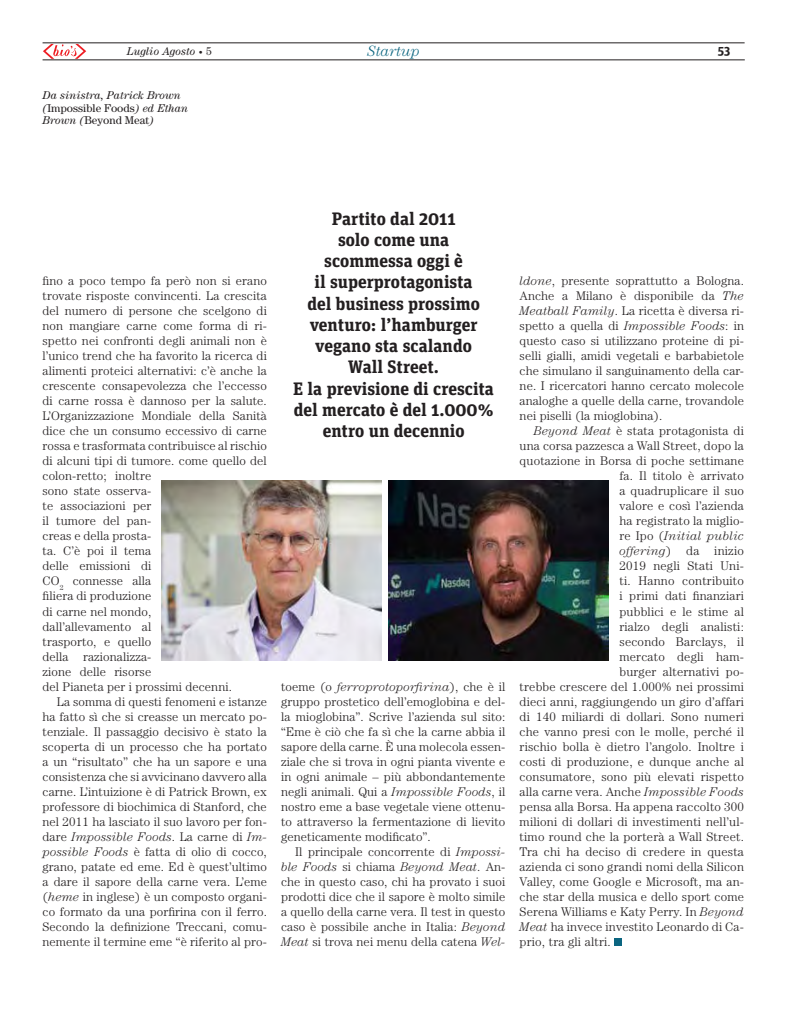
<style>
.page{position:relative;width:798px;height:1028px;background:#fff}
.page>*{position:absolute;margin:0;border:0;box-sizing:border-box;transform-origin:0 0}
.t1{font:700 18px/21.2px "Unit Slab Pro";color:#231f20;text-align:center}
.t2{font:italic 300 15px "Century";color:#0b6580}
.t3{font:300 12.5px/15px "Century";letter-spacing:.01em;color:#231f20;text-align:justify}
.t4{font:italic 300 12.5px "Century";letter-spacing:.015em;color:#231f20}
.t5{font:700 12.5px "Unit Slab Pro";color:#231f20}
.t6{font:italic 11.25px/12.5px "Century";color:#231f20}
.s1{font-size:8px}
.s2{font-style:normal}
.s3{font-style:italic}
</style>
<div class="page">
<hr style="left:43px;top:43px;width:701px;height:1px;background:#231f20">
<hr style="left:43px;top:60px;width:701px;height:1px;background:#231f20">
<svg style="left:43px;top:44px;width:43px;height:15px"></svg>
<div style="left:614px;top:938px;width:7px;height:7px;background:#0b6580"></div>
<img style="left:162px;top:480px;width:219px;height:180px">
<img style="left:389px;top:480px;width:219px;height:180px">
<p class="t2" style="left:367px;top:42px;width:54px">Startup</p>
<p class="t6" style="left:127px;top:45px;width:87px">Luglio Agosto <span class="s1">•</span> <span class="s2">5</span></p>
<p class="t5" style="left:717px;top:41px;width:14px">53</p>
<p class="t6" style="left:43px;top:89px;width:147px">Da sinistra, Patrick Brown (<span class="s2">Impossible Foods</span>) ed Ethan<br>Brown (<span class="s2">Beyond Meat</span>)</p>
<p class="t3" style="left:43px;top:273px;width:226px;text-align:left">fino a poco tempo fa però non si erano trovate risposte convincenti. La crescita del numero di persone che scelgono di non mangiare carne come forma di ri&shy;spetto nei confronti degli animali non è l’unico trend che ha favorito la ricerca di alimenti proteici alternativi: c’è anche la crescente consapevolezza che l’eccesso di carne rossa è dannoso per la salute.<br>L’Organizzazione Mondiale della Sanità dice che un consumo eccessivo di carne rossa e trasformata contribuisce al rischio di alcuni tipi di tumore. come quello del colon-retto; inoltre<br>sono state osserva-<br>te associazioni per<br>il tumore del pan-<br>creas e della prosta-<br>ta. C’è poi il tema<br>delle emissioni di<br>CO<sub>2</sub> connesse alla<br>filiera di produzione<br>di carne nel mondo,<br>dall’allevamento al<br>trasporto, e quello<br>della razionalizza-<br>zione delle risorse<br>del Pianeta per i prossimi decenni.</p>
<p class="t3" style="left:43px;top:693px;width:226px;text-indent:14px">La somma di questi fenomeni e istanze ha fatto sì che si creasse un mercato po&shy;tenziale. Il passaggio decisivo è stato la scoperta di un processo che ha portato a un “risultato” che ha un sapore e una consistenza che si avvicinano davvero alla carne. L’intuizione è di Patrick Brown, ex professore di biochimica di Stanford, che nel 2011 ha lasciato il suo lavoro per fon&shy;dare <span class="s3">Impossible Foods</span>. La carne di <span class="s3">Im&shy;possible Foods</span> è fatta di olio di cocco, grano, patate ed eme. Ed è quest’ultimo a dare il sapore della carne vera. L’eme (<span class="s3">heme</span> in inglese) è un composto organi&shy;co formato da una porfirina con il ferro.<br>Secondo la definizione Treccani, comu&shy;nemente il termine eme “è riferito al pro-</p>
<h1 class="t1" style="left:293px;top:207px;width:202px">Partito dal 2011<br>solo come una scommessa oggi è<br>il superprotagonista<br>del business prossimo venturo: l’hamburger vegano sta scalando<br>Wall Street.<br>E la previsione di crescita del mercato è del 1.000% entro un decennio</h1>
<p class="t3" style="left:281px;top:678px;width:226px">toeme (o <span class="s3">ferroprotoporfirina</span>), che è il gruppo prostetico dell’emoglobina e del&shy;la mioglobina”. Scrive l’azienda sul sito: “Eme è ciò che fa sì che la carne abbia il sapore della carne. È una molecola essen&shy;ziale che si trova in ogni pianta vivente e in ogni animale – più abbondantemente negli animali. Qui a <span class="s3">Impossible Foods</span>, il nostro eme a base vegetale viene ottenu&shy;to attraverso la fermentazione di lievito geneticamente modificato”.</p>
<p class="t3" style="left:281px;top:843px;width:226px;text-indent:14px">Il principale concorrente di <span class="s3">Impossi&shy;ble Foods</span> si chiama <span class="s3">Beyond Meat</span>. An&shy;che in questo caso, chi ha provato i suoi prodotti dice che il sapore è molto simile a quello della carne vera. Il test in questo caso è possibile anche in Italia: <span class="s3">Beyond Meat</span> si trova nei menu della catena <span class="s3">Wel-</span></p>
<p class="t3" style="left:519px;top:273px;width:226px"><span class="s3">ldone</span>, presente soprattutto a Bologna.<br>Anche a Milano è disponibile da <span class="s3">The Meatball Family</span>. La ricetta è diversa ri&shy;spetto a quella di <span class="s3">Impossible Foods</span>: in questo caso si utilizzano proteine di pi&shy;selli gialli, amidi vegetali e barbabietole che simulano il sanguinamento della car&shy;ne. I ricercatori hanno cercato molecole analoghe a quelle della carne, trovandole nei piselli (la mioglobina).</p>
<p class="t3" style="left:533px;top:423px;width:211px"><span class="s3">Beyond Meat</span> è stata protagonista di</p>
<p class="t3" style="left:519px;top:438px;width:226px">una corsa pazzesca a Wall Street, dopo la</p>
<p class="t3" style="left:519px;top:453px;width:226px">quotazione in Borsa di poche settimane</p>
<p class="t3" style="left:619px;top:468px;width:126px">fa. Il titolo è arrivato</p>
<p class="t3" style="left:619px;top:483px;width:126px">a quadruplicare il suo</p>
<p class="t3" style="left:619px;top:498px;width:126px">valore e così l’azienda</p>
<p class="t3" style="left:619px;top:513px;width:126px">ha registrato la miglio-</p>
<p class="t4" style="left:619px;top:529px;width:126px"><span class="s2">re Ipo (</span>Initial public</p>
<p class="t3" style="left:619px;top:543px;width:126px"><span class="s3">offering</span>) da inizio</p>
<p class="t3" style="left:619px;top:558px;width:126px">2019 negli Stati Uni-</p>
<p class="t3" style="left:619px;top:573px;width:126px">ti. Hanno contribuito</p>
<p class="t3" style="left:619px;top:588px;width:126px">i primi dati finanziari</p>
<p class="t3" style="left:619px;top:603px;width:126px">pubblici e le stime al</p>
<p class="t3" style="left:619px;top:618px;width:126px">rialzo degli analisti:</p>
<p class="t3" style="left:619px;top:633px;width:126px">secondo Barclays, il</p>
<p class="t3" style="left:619px;top:648px;width:126px">mercato degli ham-</p>
<p class="t3" style="left:619px;top:663px;width:126px">burger alternativi po-</p>
<p class="t3" style="left:519px;top:678px;width:226px">trebbe crescere del 1.000% nei prossimi</p>
<p class="t3" style="left:519px;top:693px;width:226px">dieci anni, raggiungendo un giro d’affari</p>
<p class="t3" style="left:519px;top:708px;width:226px">di 140 miliardi di dollari. Sono numeri</p>
<p class="t3" style="left:519px;top:723px;width:226px">che vanno presi con le molle, perché il</p>
<p class="t3" style="left:519px;top:738px;width:226px">rischio bolla è dietro l’angolo. Inoltre i</p>
<p class="t3" style="left:519px;top:753px;width:226px">costi di produzione, e dunque anche al</p>
<p class="t3" style="left:519px;top:768px;width:226px">consumatore, sono più elevati rispetto</p>
<p class="t3" style="left:519px;top:783px;width:226px">alla carne vera. Anche <span class="s3">Impossible Foods</span></p>
<p class="t3" style="left:519px;top:798px;width:226px">pensa alla Borsa. Ha appena raccolto 300</p>
<p class="t3" style="left:519px;top:813px;width:226px">milioni di dollari di investimenti nell’ul-</p>
<p class="t3" style="left:519px;top:828px;width:226px">timo round che la porterà a Wall Street.</p>
<p class="t3" style="left:519px;top:843px;width:226px">Tra chi ha deciso di credere in questa</p>
<p class="t3" style="left:519px;top:858px;width:226px">azienda ci sono grandi nomi della Silicon</p>
<p class="t3" style="left:519px;top:873px;width:226px">Valley, come Google e Microsoft, ma an-</p>
<p class="t3" style="left:519px;top:888px;width:226px">che star della musica e dello sport come</p>
<p class="t3" style="left:519px;top:903px;width:226px">Serena Williams e Katy Perry. In <span class="s3">Beyond</span></p>
<p class="t3" style="left:519px;top:918px;width:226px"><span class="s3">Meat</span> ha invece investito Leonardo di Ca-</p>
<p class="t3" style="left:519px;top:933px;width:93px">prio, tra gli altri.</p>
</div>
